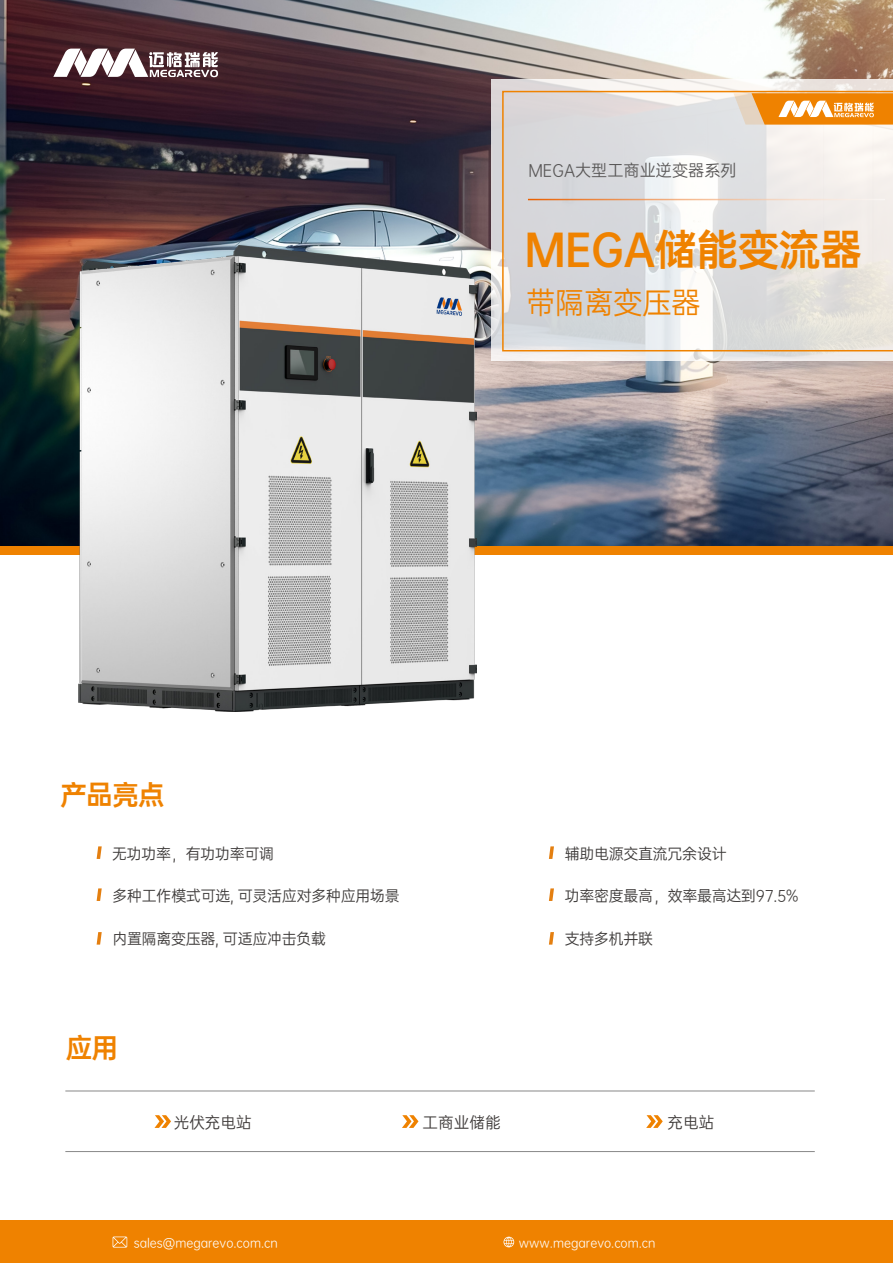
<style>
.page{position:relative;width:893px;height:1263px;background:#fff}
.page>*{position:absolute;margin:0;border:0;box-sizing:border-box;transform-origin:0 0}
.t1{font:42.15px "OPPO Sans B";letter-spacing:-.02em;color:#ef8200}
.t2{font:29.55px "OPPO Sans R";letter-spacing:-.02em;color:#ef8200}
.t3{font:27px "OPPO Sans B";letter-spacing:-.04em;color:#ef8200}
.t4{font:16.2px "OPPO Sans R";color:#595757}
.t5{font:15.6px "OPPO Sans R";color:#3e3a39}
.t6{font:15px "OPPO Sans R";letter-spacing:-.02em;color:#3d3a39}
.t7{font:12px "OPPO Sans R";color:#fff}
</style>
<div class="page">
<img style="left:0;top:0;width:893px;height:546px">
<div style="left:0;top:546px;width:893px;height:9px;background:#ef8200"></div>
<svg style="left:491px;top:79px;width:402px;height:282px"></svg>
<svg style="left:502px;top:91px;width:391px;height:260px;background:#e2e0df"></svg>
<hr style="left:528px;top:199px;width:357px;height:1px;background:#fff">
<div style="left:0;top:1221px;width:893px;height:42px;background:#ef8200"></div>
<svg style="left:113px;top:1236px;width:14px;height:11px"></svg>
<svg style="left:503px;top:1237px;width:11px;height:10px"></svg>
<img style="left:79px;top:245px;width:397px;height:466px">
<hr style="left:65px;top:1090px;width:750px;height:1px;background:#888">
<hr style="left:65px;top:1151px;width:750px;height:1px;background:#888">
<svg style="left:154px;top:1115px;width:17px;height:13px"></svg>
<svg style="left:646px;top:1115px;width:17px;height:13px"></svg>
<svg style="left:402px;top:1115px;width:16px;height:13px"></svg>
<svg style="left:53px;top:49px;width:165px;height:28px"></svg>
<svg style="left:733px;top:93px;width:160px;height:32px;background:#efa64e"></svg>
<svg style="left:97px;top:846px;width:5px;height:13px"></svg>
<svg style="left:97px;top:888px;width:5px;height:13px"></svg>
<svg style="left:97px;top:932px;width:5px;height:12px"></svg>
<svg style="left:549px;top:846px;width:5px;height:13px"></svg>
<svg style="left:549px;top:888px;width:5px;height:13px"></svg>
<svg style="left:549px;top:932px;width:5px;height:12px"></svg>
<p class="t4" style="left:528px;top:158px;width:210px">MEGA大型工商业逆变器系列</p>
<h1 class="t1" style="left:525px;top:214px;width:339px">MEGA储能变流器</h1>
<h2 class="t2" style="left:526px;top:280px;width:176px">带隔离变压器</h2>
<h3 class="t3" style="left:60px;top:772px;width:106px">产品亮点</h3>
<p class="t6" style="left:112px;top:842px;width:163px">无功功率，有功功率可调</p>
<p class="t6" style="left:113px;top:884px;width:289px">多种工作模式可选, 可灵活应对多种应用场景</p>
<p class="t6" style="left:112px;top:927px;width:215px">内置隔离变压器, 可适应冲击负载</p>
<h3 class="t3" style="left:65px;top:1025px;width:54px">应用</h3>
<p class="t6" style="left:565px;top:842px;width:163px">辅助电源交直流冗余设计</p>
<p class="t6" style="left:565px;top:884px;width:235px">功率密度最高，效率最高达到97.5%</p>
<p class="t6" style="left:565px;top:927px;width:90px">支持多机并联</p>
<p class="t5" style="left:174px;top:1110px;width:80px">光伏充电站</p>
<p class="t5" style="left:423px;top:1110px;width:80px">工商业储能</p>
<p class="t5" style="left:667px;top:1110px;width:48px">充电站</p>
<p class="t7" style="left:134px;top:1233px;width:145px">sales@megarevo.com.cn</p>
<p class="t7" style="left:519px;top:1233px;width:138px">www.megarevo.com.cn</p>
</div>
